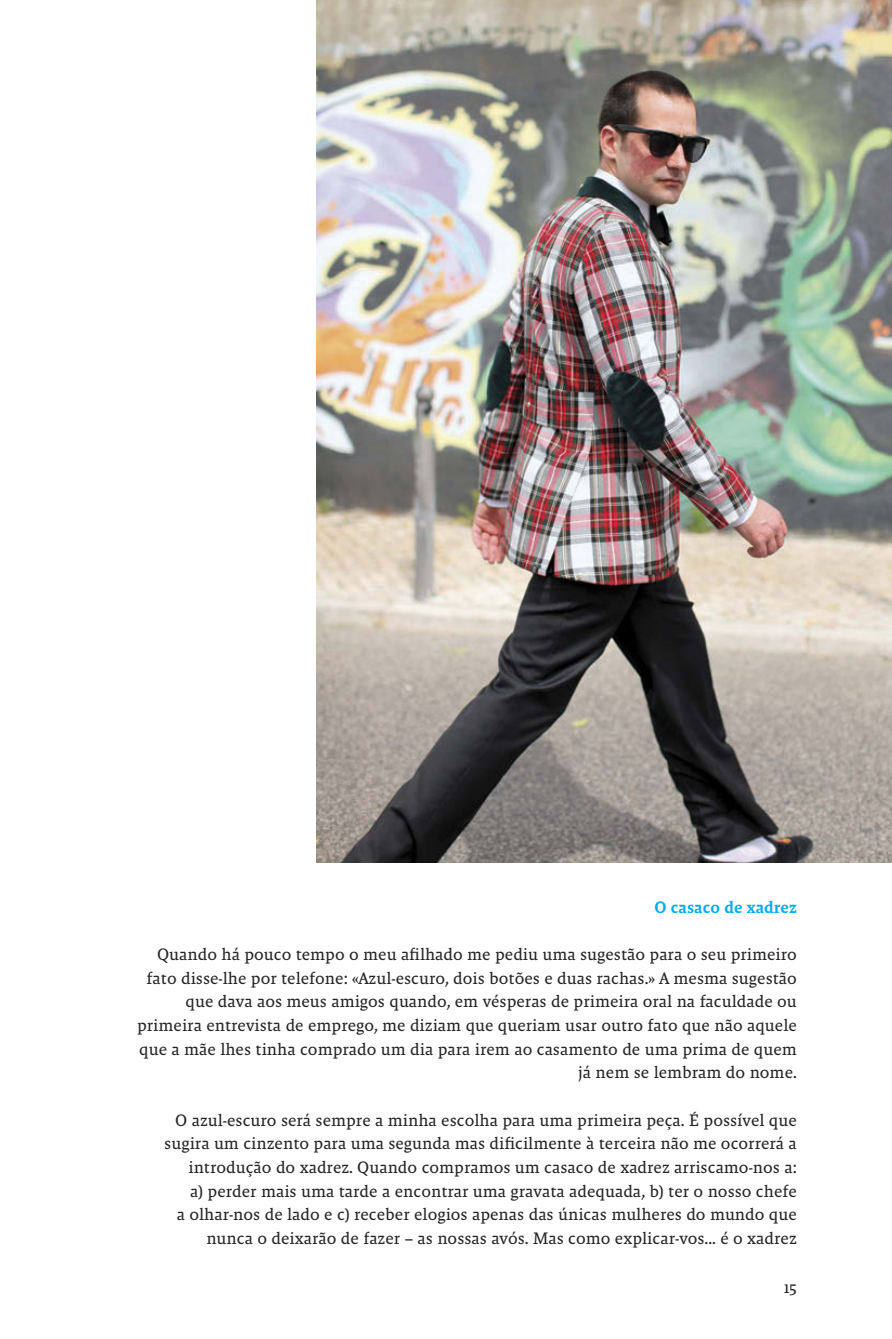
<style>
.page{position:relative;width:892px;height:1339px;background:#fff}
.page>*{position:absolute;margin:0;border:0;box-sizing:border-box;transform-origin:0 0}
.t1{font:16.88px/23.6px "Malaga OT";color:#272425;text-align:right}
.t2{font:500 16.88px "Malaga OT";color:#00acec}
.t3{font:15.75px "Malaga OT";color:#272425}
</style>
<div class="page">
<img style="left:316px;top:0;width:576px;height:862px">
<p class="t2" style="left:654px;top:897px;width:144px">O casaco de xadrez</p>
<p class="t1" style="left:137px;top:944px;width:661px">Quando há pouco tempo o meu afilhado me pediu uma sugestão para o seu primeiro fato disse-lhe por telefone: «Azul-escuro, dois botões e duas rachas.» A mesma sugestão que dava aos meus amigos quando, em vésperas de primeira oral na faculdade ou primeira entrevista de emprego, me diziam que queriam usar outro fato que não aquele que a mãe lhes tinha comprado um dia para irem ao casamento de uma prima de quem já nem se lembram do nome.</p>
<p class="t1" style="left:164px;top:1109px;width:634px">O azul-escuro será sempre a minha escolha para uma primeira peça. É possível que sugira um cinzento para uma segunda mas dificilmente à terceira não me ocorrerá a introdução do xadrez. Quando compramos um casaco de xadrez arriscamo-nos a:<br>a) perder mais uma tarde a encontrar uma gravata adequada, b) ter o nosso chefe<br>a olhar-nos de lado e c) receber elogios apenas das únicas mulheres do mundo que nunca o deixarão de fazer – as nossas avós. Mas como explicar-vos... é o xadrez</p>
<p class="t3" style="left:784px;top:1281px;width:14px">15</p>
</div>
